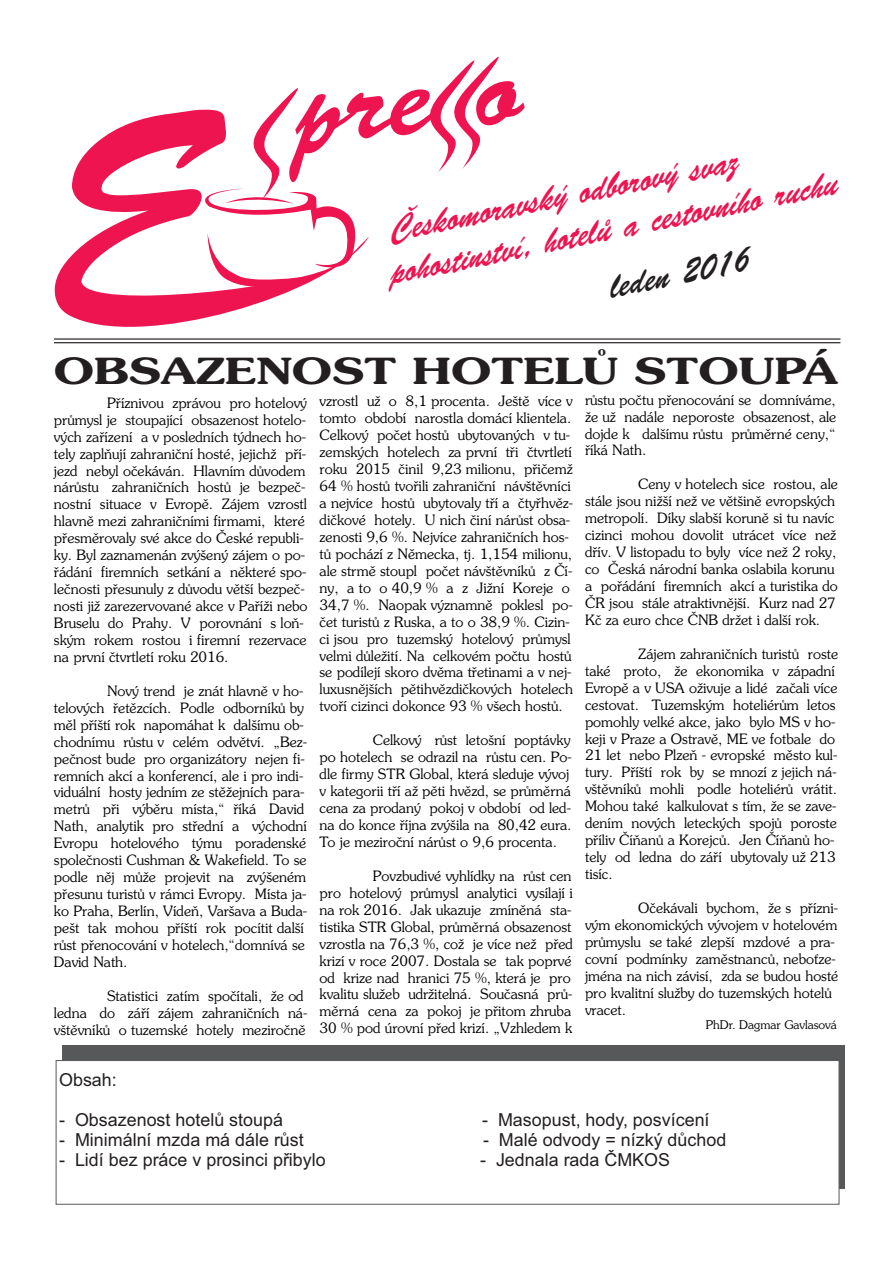
<style>
.page{position:relative;width:893px;height:1263px;background:#fff}
.page>*{position:absolute;margin:0;border:0;box-sizing:border-box;transform-origin:0 0}
.t1{font:700 36px "Southern CE";color:#231f20;scale:1.31 1}
.t2{font:italic 35.25px/41.5px "Banff CE";color:#ed1450;scale:.85 1}
.t3{font:italic 35.25px "Banff CE";color:#231f20;scale:.86 1}
.t4{font:17.85px "Arial";color:#231f20}
.t5{font:14.25px/17px "Southern CE";color:#000}
.t6{font:12px "Southern CE";color:#000}
</style>
<div class="page">
<div style="left:62px;top:1045px;width:783px;height:143px;background:#57585a"></div>
<svg style="left:54px;top:111px;width:315px;height:233px"></svg>
<svg style="left:187px;top:56px;width:338px;height:231px"></svg>
<hr style="left:54px;top:338px;width:786px;height:2px;background:#231f20">
<hr style="left:54px;top:342px;width:786px;height:1px;background:#231f20">
<div style="left:55px;top:1060px;width:785px;height:145px;background:#fff"></div>
<h2 class="t2" style="left:378px;top:213px;width:538px;rotate:-11deg">Českomoravský odborový svaz pohostinství, hotelů a cestovního ruchu</h2>
<h2 class="t3" style="left:606px;top:272px;width:166px;rotate:-11deg">leden 2016</h2>
<h1 class="t1" style="left:54px;top:356px;width:600px">OBSAZENOST HOTELŮ STOUPÁ</h1>
<p class="t5" style="left:320px;top:394px;width:255px">vzrostl už o 8,1 procenta. Ještě více v tomto období narostla domácí klientela.<br>Celkový počet hostů ubytovaných v tu&shy;zemských hotelech za první tři čtvrtletí roku 2015 činil 9,23 milionu, přičemž 64 % hostů tvořili zahraniční návštěvníci a nejvíce hostů ubytovaly tří a čtyřhvěz&shy;dičkové hotely. U nich činí nárůst obsa&shy;zenosti 9,6 %. Nejvíce zahraničních hos&shy;tů pochází z Německa, tj. 1,154 milionu, ale strmě stoupl počet návštěvníků z Čí&shy;ny, a to o 40,9 % a z Jižní Koreje o 34,7 %. Naopak významně poklesl po&shy;čet turistů z Ruska, a to o 38,9 %. Cizin&shy;ci jsou pro tuzemský hotelový průmysl velmi důležití. Na celkovém počtu hostů se podílejí skoro dvěma třetinami a v nej&shy;luxusnějších pětihvězdičkových hotelech tvoří cizinci dokonce 93 % všech hostů.</p>
<p class="t5" style="left:320px;top:732px;width:254px;text-indent:53px">Celkový růst letošní poptávky po hotelech se odrazil na růstu cen. Po&shy;dle firmy STR Global, která sleduje vývoj v kategorii tří až pěti hvězd, se průměrná cena za prodaný pokoj v období od led&shy;na do konce října zvýšila na 80,42 eura.<br>To je meziroční nárůst o 9,6 procenta.</p>
<p class="t5" style="left:320px;top:868px;width:255px;text-indent:53px">Povzbudivé vyhlídky na růst cen pro hotelový průmysl analytici vysílají i na rok 2016. Jak ukazuje zmíněná sta&shy;tistika STR Global, průměrná obsazenost vzrostla na 76,3 %, což je více než před krizí v roce 2007. Dostala se tak poprvé od krize nad hranici 75 %, která je pro kvalitu služeb udržitelná. Současná prů&shy;měrná cena za pokoj je přitom zhruba 30 % pod úrovní před krizí. „Vzhledem k</p>
<p class="t5" style="left:585px;top:392px;width:253px;text-align:justify">růstu počtu přenocování se domníváme, že už nadále neporoste obsazenost, ale dojde k dalšímu růstu průměrné ceny,“ říká Nath.</p>
<p class="t5" style="left:585px;top:477px;width:254px;text-indent:53px">Ceny v hotelech sice rostou, ale stále jsou nižší než ve většině evropských metropolí. Díky slabší koruně si tu navíc cizinci mohou dovolit utrácet více než dřív. V listopadu to byly více než 2 roky, co Česká národní banka oslabila korunu a pořádání firemních akcí a turistika do ČR jsou stále atraktivnější. Kurz nad 27<br>Kč za euro chce ČNB držet i další rok.</p>
<p class="t5" style="left:585px;top:646px;width:255px;text-indent:53px">Zájem zahraničních turistů roste také proto, že ekonomika v západní Evropě a v USA oživuje a lidé začali více cestovat. Tuzemským hoteliérům letos pomohly velké akce, jako bylo MS v ho&shy;keji v Praze a Ostravě, ME ve fotbale do 21 let nebo Plzeň - evropské město kul&shy;tury. Příští rok by se mnozí z jejich ná&shy;vštěvníků mohli podle hoteliérů vrátit.<br>Mohou také kalkulovat s tím, že se zave&shy;dením nových leteckých spojů poroste příliv Číňanů a Korejců. Jen Číňanů ho&shy;tely od ledna do září ubytovaly už 213 tisíc.</p>
<p class="t5" style="left:585px;top:900px;width:255px;text-indent:53px">Očekávali bychom, že s přízni&shy;vým ekonomických vývojem v hotelovém průmyslu se také zlepší mzdové a pra&shy;covní podmínky zaměstnanců, neboťze&shy;jména na nich závisí, zda se budou hosté pro kvalitní služby do tuzemských hotelů vracet.</p>
<p class="t6" style="left:706px;top:1020px;width:133px">PhDr. Dagmar Gavlasová</p>
<p class="t5" style="left:54px;top:395px;width:255px;text-indent:53px">Příznivou zprávou pro hotelový průmysl je stoupající obsazenost hotelo&shy;vých zařízení a v posledních týdnech ho&shy;tely zaplňují zahraniční hosté, jejichž pří&shy;jezd nebyl očekáván. Hlavním důvodem nárůstu zahraničních hostů je bezpeč&shy;nostní situace v Evropě. Zájem vzrostl hlavně mezi zahraničními firmami, které přesměrovaly své akce do České republi&shy;ky. Byl zaznamenán zvýšený zájem o po&shy;řádání firemních setkání a některé spo&shy;lečnosti přesunuly z důvodu větší bezpeč&shy;nosti již zarezervované akce v Paříži nebo Bruselu do Prahy. V porovnání s loň&shy;ským rokem rostou i firemní rezervace na první čtvrtletí roku 2016.</p>
<p class="t5" style="left:54px;top:683px;width:255px;text-indent:53px">Nový trend je znát hlavně v ho&shy;telových řetězcích. Podle odborníků by měl příští rok napomáhat k dalšímu ob&shy;chodnímu růstu v celém odvětví. „Bez&shy;pečnost bude pro organizátory nejen fi&shy;remních akcí a konferencí, ale i pro indi&shy;viduální hosty jedním ze stěžejních para&shy;metrů při výběru místa,“ říká David Nath, analytik pro střední a východní Evropu hotelového týmu poradenské společnosti Cushman &amp; Wakefield. To se podle něj může projevit na zvýšeném přesunu turistů v rámci Evropy. Místa ja&shy;ko Praha, Berlín, Vídeň, Varšava a Buda&shy;pešt tak mohou příští rok pocítit další růst přenocování v hotelech,“domnívá se David Nath.</p>
<p class="t5" style="left:54px;top:988px;width:255px;text-indent:53px">Statistici zatím spočítali, že od ledna do září zájem zahraničních ná&shy;vštěvníků o tuzemské hotely meziročně</p>
<p class="t4" style="left:59px;top:1073px;width:59px">Obsah:</p>
<p class="t4" style="left:59px;top:1113px;width:225px">- Obsazenost hotelů stoupá</p>
<p class="t4" style="left:482px;top:1113px;width:229px">- Masopust, hody, posvícení</p>
<p class="t4" style="left:59px;top:1133px;width:246px">- Minimální mzda má dále růst</p>
<p class="t4" style="left:483px;top:1133px;width:245px">- Malé odvody = nízký důchod</p>
<p class="t4" style="left:59px;top:1153px;width:268px">- Lidí bez práce v prosinci přibylo</p>
<p class="t4" style="left:480px;top:1153px;width:192px">- Jednala rada ČMKOS</p>
</div>
